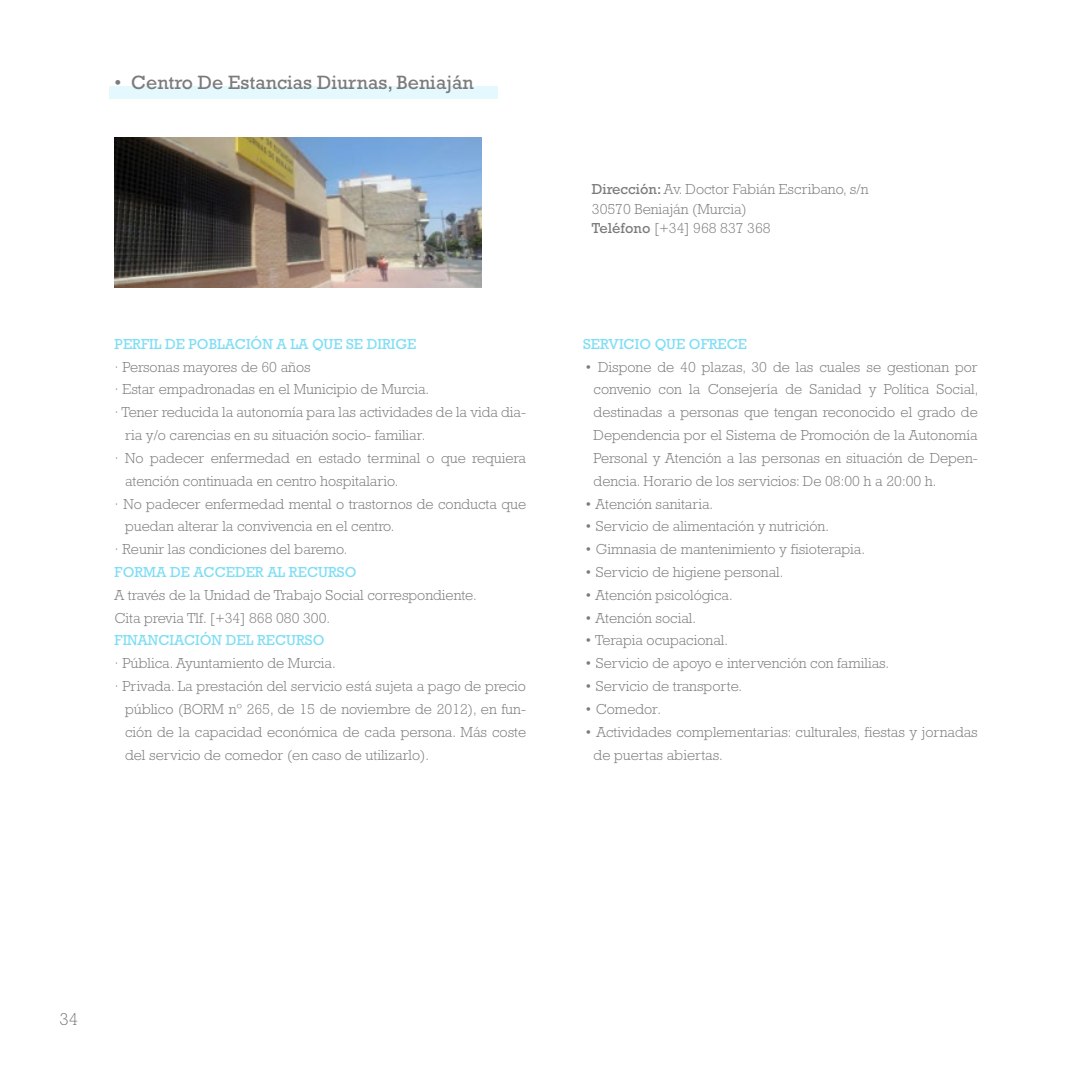
<style>
.page{position:relative;width:1092px;height:1092px;background:#fff}
.page>*{position:absolute;margin:0;border:0;box-sizing:border-box;transform-origin:0 0}
.t1{font:19.6px "Rockwell Std";color:#7c7b7b}
.t2{font:300 17.5px "Rockwell Std";color:#7c7b7b}
.t3{font:300 14.7px/22.8px "Rockwell Std";color:#7c7b7b}
.t4{font:14.7px "Rockwell Std";color:#7ddef5}
.s1{font-weight:400}
</style>
<div class="page">
<img style="left:115px;top:138px;width:366px;height:150px">
<div style="left:109px;top:86px;width:389px;height:12px;background:#e5f8fd"></div>
<h1 class="t1" style="left:115px;top:71px;width:360px">• Centro De Estancias Diurnas, Beniaján</h1>
<p class="t4" style="left:115px;top:335px;width:303px">PERFIL DE POBLACIÓN A LA QUE SE DIRIGE</p>
<p class="t3" style="left:115px;top:355px;width:198px">· Personas mayores de 60 años</p>
<p class="t3" style="left:115px;top:378px;width:316px">· Estar empadronadas en el Municipio de Murcia.</p>
<p class="t3" style="left:115px;top:401px;width:413px">· Tener reducida la autonomía para las actividades de la vida dia-</p>
<p class="t3" style="left:125px;top:423px;width:302px">ria y/o carencias en su situación socio- familiar.</p>
<p class="t3" style="left:115px;top:446px;width:413px">· No padecer enfermedad en estado terminal o que requiera</p>
<p class="t3" style="left:125px;top:469px;width:275px">atención continuada en centro hospitalario.</p>
<p class="t3" style="left:115px;top:492px;width:413px">· No padecer enfermedad mental o trastornos de conducta que</p>
<p class="t3" style="left:125px;top:515px;width:271px">puedan alterar la convivencia en el centro.</p>
<p class="t3" style="left:115px;top:537px;width:234px">· Reunir las condiciones del baremo.</p>
<p class="t4" style="left:115px;top:563px;width:243px">FORMA DE ACCEDER AL RECURSO</p>
<p class="t3" style="left:115px;top:583px;width:363px">A través de la Unidad de Trabajo Social correspondiente.<br>Cita previa Tlf. [+34] 868 080 300.</p>
<p class="t4" style="left:115px;top:632px;width:211px">FINANCIACIÓN DEL RECURSO</p>
<p class="t3" style="left:115px;top:652px;width:222px">· Pública. Ayuntamiento de Murcia.</p>
<p class="t3" style="left:115px;top:674px;width:413px">· Privada. La prestación del servicio está sujeta a pago de precio</p>
<p class="t3" style="left:125px;top:697px;width:402px">público (BORM nº 265, de 15 de noviembre de 2012), en fun-</p>
<p class="t3" style="left:125px;top:720px;width:402px">ción de la capacidad económica de cada persona. Más coste</p>
<p class="t3" style="left:125px;top:743px;width:305px">del servicio de comedor (en caso de utilizarlo).</p>
<p class="t3" style="left:592px;top:179px;width:278px;line-height:19.6px"><span class="s1">Dirección:</span> Av. Doctor Fabián Escribano, s/n<br>30570 Beniaján (Murcia)<br><span class="s1">Teléfono</span> [+34] 968 837 368</p>
<p class="t4" style="left:583px;top:335px;width:165px">SERVICIO QUE OFRECE</p>
<p class="t3" style="left:593px;top:355px;width:386px;text-align:justify;text-indent:-9px">• Dispone de 40 plazas, 30 de las cuales se gestionan por convenio con la Consejería de Sanidad y Política Social, destinadas a personas que tengan reconocido el grado de Dependencia por el Sistema de Promoción de la Autonomía Personal y Atención a las personas en situación de Depen&shy;dencia. Horario de los servicios: De 08:00 h a 20:00 h.</p>
<p class="t3" style="left:585px;top:492px;width:130px">• Atención sanitaria.</p>
<p class="t3" style="left:585px;top:515px;width:246px">• Servicio de alimentación y nutrición.</p>
<p class="t3" style="left:585px;top:537px;width:281px">• Gimnasia de mantenimiento y fisioterapia.</p>
<p class="t3" style="left:585px;top:560px;width:200px">• Servicio de higiene personal.</p>
<p class="t3" style="left:585px;top:583px;width:149px">• Atención psicológica.</p>
<p class="t3" style="left:585px;top:606px;width:113px">• Atención social.</p>
<p class="t3" style="left:585px;top:629px;width:145px">• Terapia ocupacional.</p>
<p class="t3" style="left:585px;top:652px;width:306px">• Servicio de apoyo e intervención con familias.</p>
<p class="t3" style="left:585px;top:674px;width:159px">• Servicio de transporte.</p>
<p class="t3" style="left:585px;top:697px;width:78px">• Comedor.</p>
<p class="t3" style="left:593px;top:720px;width:385px;text-indent:-9px">• Actividades complementarias: culturales, fiestas y jornadas de puertas abiertas.</p>
<p class="t2" style="left:60px;top:1009px;width:20px">34</p>
</div>
